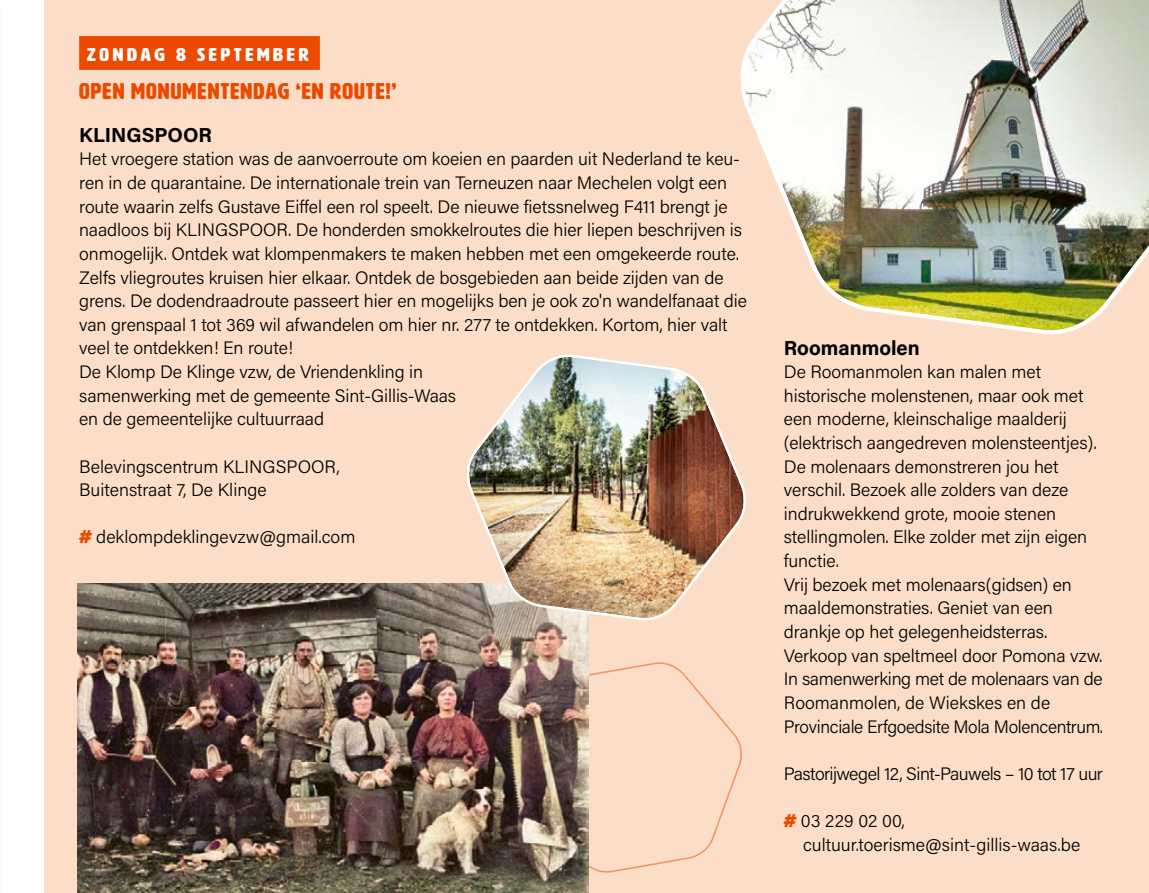
<style>
.page{position:relative;width:1149px;height:893px;background:#fff}
.page>*{position:absolute;margin:0;border:0;box-sizing:border-box;transform-origin:0 0}
.t1{font:22.5px "HWT Artz";letter-spacing:.05em;color:#eb4a00}
.t2{font:700 20.25px "Acumin Pro";color:#000}
.t3{font:18.22px "HWT Artz";letter-spacing:.18em;color:#fff;scale:1.11 1}
.t4{font:300 18px/23.6px "Acumin Pro";letter-spacing:-.005em;color:#000}
.t5{font:300 18px "Acumin Pro";letter-spacing:-.03em;color:#000}
.s1{font-family:"HWT Artz";font-weight:400;color:#eb4a00}
</style>
<div class="page">
<div style="left:45px;top:0;width:1103px;height:893px;background:#fcddc7"></div>
<svg style="left:588px;top:659px;width:154px;height:217px"></svg>
<div style="left:79px;top:36px;width:241px;height:34px;background:#eb4a00"></div>
<img style="left:78px;top:584px;width:510px;height:309px">
<img style="left:459px;top:354px;width:287px;height:270px">
<img style="left:740px;top:0;width:408px;height:335px">
<p class="t3" style="left:87px;top:45px;width:201px">ZONDAG 8 SEPTEMBER</p>
<p class="t1" style="left:79px;top:79px;width:318px">OPEN MONUMENTENDAG ‘EN ROUTE!’</p>
<p class="t2" style="left:79px;top:121px;width:134px">KLINGSPOOR</p>
<p class="t4" style="left:79px;top:147px;width:669px">Het vroegere station was de aanvoerroute om koeien en paarden uit Nederland te keu&shy;ren in de quarantaine. De internationale trein van Terneuzen naar Mechelen volgt een route waarin zelfs Gustave Eiffel een rol speelt. De nieuwe fietssnelweg F411 brengt je naadloos bij KLINGSPOOR. De honderden smokkelroutes die hier liepen beschrijven is onmogelijk. Ontdek wat klompenmakers te maken hebben met een omgekeerde route.<br>Zelfs vliegroutes kruisen hier elkaar. Ontdek de bosgebieden aan beide zijden van de grens. De dodendraadroute passeert hier en mogelijks ben je ook zo'n wandelfanaat die van grenspaal 1 tot 369 wil afwandelen om hier nr. 277 te ontdekken. Kortom, hier valt veel te ontdekken! En route!<br>De Klomp De Klinge vzw, de Vriendenkling in<br>samenwerking met de gemeente Sint-Gillis-Waas<br>en de gemeentelijke cultuurraad</p>
<p class="t4" style="left:79px;top:454px;width:262px">Belevingscentrum KLINGSPOOR,<br>Buitenstraat 7, De Klinge</p>
<p class="t4" style="left:79px;top:525px;width:278px"><span class="s1">#</span> deklompdeklingevzw@gmail.com</p>
<p class="t2" style="left:783px;top:333px;width:137px">Roomanmolen</p>
<p class="t4" style="left:783px;top:359px;width:321px">De Roomanmolen kan malen met historische molenstenen, maar ook met een moderne, kleinschalige maalderij (elektrisch aangedreven molensteentjes).<br>De molenaars demonstreren jou het verschil. Bezoek alle zolders van deze indrukwekkend grote, mooie stenen stellingmolen. Elke zolder met zijn eigen functie.<br>Vrij bezoek met molenaars(gidsen) en maaldemonstraties. Geniet van een drankje op het gelegenheidsterras.<br>Verkoop van speltmeel door Pomona vzw.<br>In samenwerking met de molenaars van de Roomanmolen, de Wiekskes en de Provinciale Erfgoedsite Mola Molencentrum.</p>
<p class="t5" style="left:783px;top:761px;width:320px">Pastorijwegel 12, Sint-Pauwels – 10 tot 17 uur</p>
<p class="t4" style="left:802px;top:808px;width:278px;text-indent:-19px"><span class="s1">#</span> 03 229 02 00, cultuur.toerisme@sint-gillis-waas.be</p>
</div>
